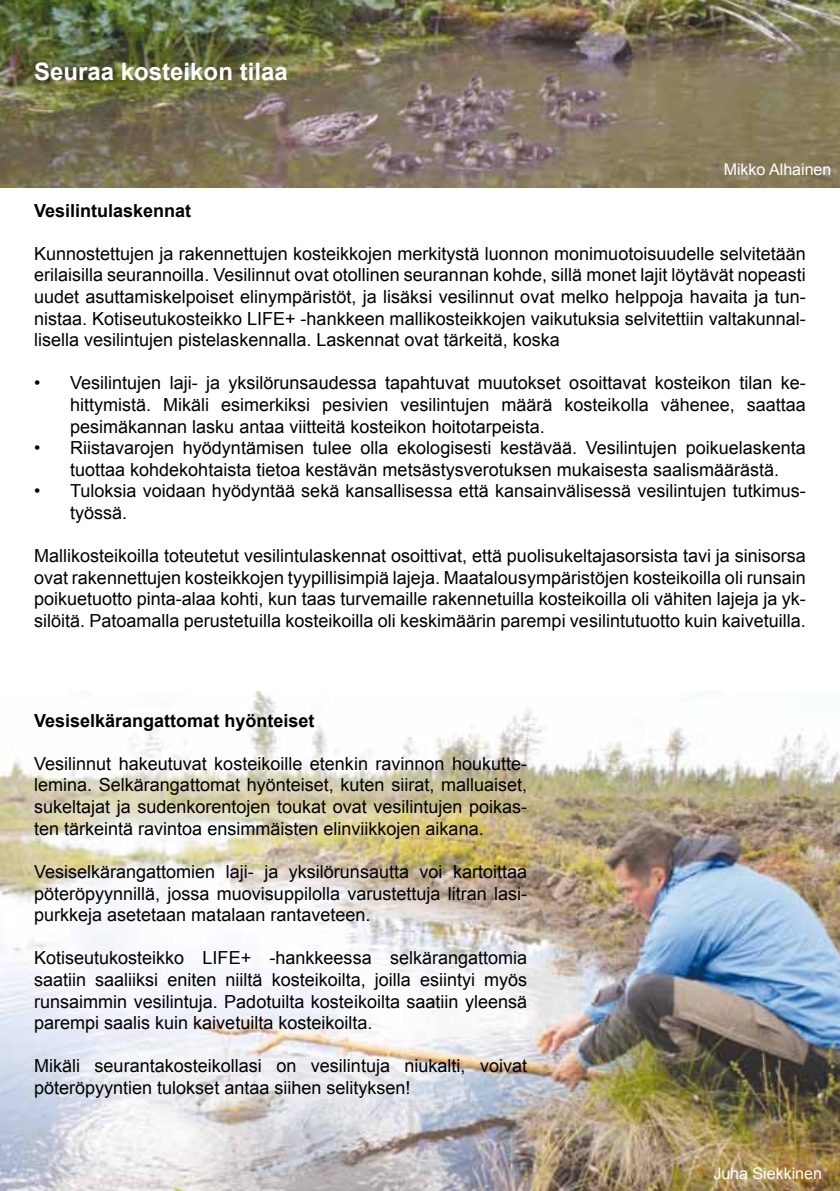
<style>
.page{position:relative;width:840px;height:1191px;background:#fff}
.page>*{position:absolute;margin:0;border:0;box-sizing:border-box;transform-origin:0 0}
.t1{font:700 24px "Arial";color:#fff}
.t2{font:18px/21.6px "Arial";color:#000;text-align:justify}
.t3{font:700 18px "Arial";color:#000}
.t4{font:16px "Arial";color:#fff}
</style>
<div class="page">
<img style="left:0;top:692px;width:839px;height:499px">
<img style="left:0;top:0;width:839px;height:187px">
<h1 class="t1" style="left:34px;top:56px;width:255px">Seuraa kosteikon tilaa</h1>
<p class="t4" style="left:723px;top:159px;width:109px">Mikko Alhainen</p>
<p class="t3" style="left:34px;top:198px;width:159px">Vesilintulaskennat</p>
<p class="t2" style="left:34px;top:243px;width:773px">Kunnostettujen ja rakennettujen kosteikkojen merkitystä luonnon monimuotoisuudelle selvitetään erilaisilla seurannoilla. Vesilinnut ovat otollinen seurannan kohde, sillä monet lajit löytävät nopeasti uudet asuttamiskelpoiset elinympäristöt, ja lisäksi vesilinnut ovat melko helppoja havaita ja tun&shy;nistaa. Kotiseutukosteikko LIFE+ -hankkeen mallikosteikkojen vaikutuksia selvitettiin valtakunnal&shy;lisella vesilintujen pistelaskennalla. Laskennat ovat tärkeitä, koska</p>
<p class="t2" style="left:70px;top:372px;width:737px;text-indent:-36px">• Vesilintujen laji- ja yksilörunsaudessa tapahtuvat muutokset osoittavat kosteikon tilan ke&shy;hittymistä. Mikäli esimerkiksi pesivien vesilintujen määrä kosteikolla vähenee, saattaa pesimäkannan lasku antaa viitteitä kosteikon hoitotarpeista.</p>
<p class="t2" style="left:34px;top:437px;width:772px;text-align:center">• Riistavarojen hyödyntämisen tulee olla ekologisesti kestävää. Vesilintujen poikuelaskenta tuottaa kohdekohtaista tietoa kestävän metsästysverotuksen mukaisesta saalismäärästä.</p>
<p class="t2" style="left:70px;top:480px;width:737px;text-indent:-36px">• Tuloksia voidaan hyödyntää sekä kansallisessa että kansainvälisessä vesilintujen tutkimus&shy;työssä.</p>
<p class="t2" style="left:34px;top:545px;width:773px">Mallikosteikoilla toteutetut vesilintulaskennat osoittivat, että puolisukeltajasorsista tavi ja sinisorsa ovat rakennettujen kosteikkojen tyypillisimpiä lajeja. Maatalousympäristöjen kosteikoilla oli runsain poikuetuotto pinta-alaa kohti, kun taas turvemaille rakennetuilla kosteikoilla oli vähiten lajeja ja yk&shy;silöitä. Patoamalla perustetuilla kosteikoilla oli keskimäärin parempi vesilintutuotto kuin kaivetuilla.</p>
<p class="t3" style="left:34px;top:708px;width:282px">Vesiselkärangattomat hyönteiset</p>
<p class="t2" style="left:34px;top:753px;width:494px">Vesilinnut hakeutuvat kosteikoille etenkin ravinnon houkutte&shy;lemina. Selkärangattomat hyönteiset, kuten siirat, malluaiset, sukeltajat ja sudenkorentojen toukat ovat vesilintujen poikas&shy;ten tärkeintä ravintoa ensimmäisten elinviikkojen aikana.</p>
<p class="t2" style="left:34px;top:861px;width:494px">Vesiselkärangattomien laji- ja yksilörunsautta voi kartoittaa pöteröpyynnillä, jossa muovisuppilolla varustettuja litran lasi&shy;purkkeja asetetaan matalaan rantaveteen.</p>
<p class="t2" style="left:34px;top:947px;width:494px">Kotiseutukosteikko LIFE+ -hankkeessa selkärangattomia saatiin saaliiksi eniten niiltä kosteikoilta, joilla esiintyi myös runsaimmin vesilintuja. Padotuilta kosteikoilta saatiin yleensä parempi saalis kuin kaivetuilta kosteikoilta.</p>
<p class="t2" style="left:34px;top:1055px;width:494px">Mikäli seurantakosteikollasi on vesilintuja niukalti, voivat pöteröpyyntien tulokset antaa siihen selityksen!</p>
<p class="t4" style="left:713px;top:1162px;width:110px">Juha Siekkinen</p>
</div>
